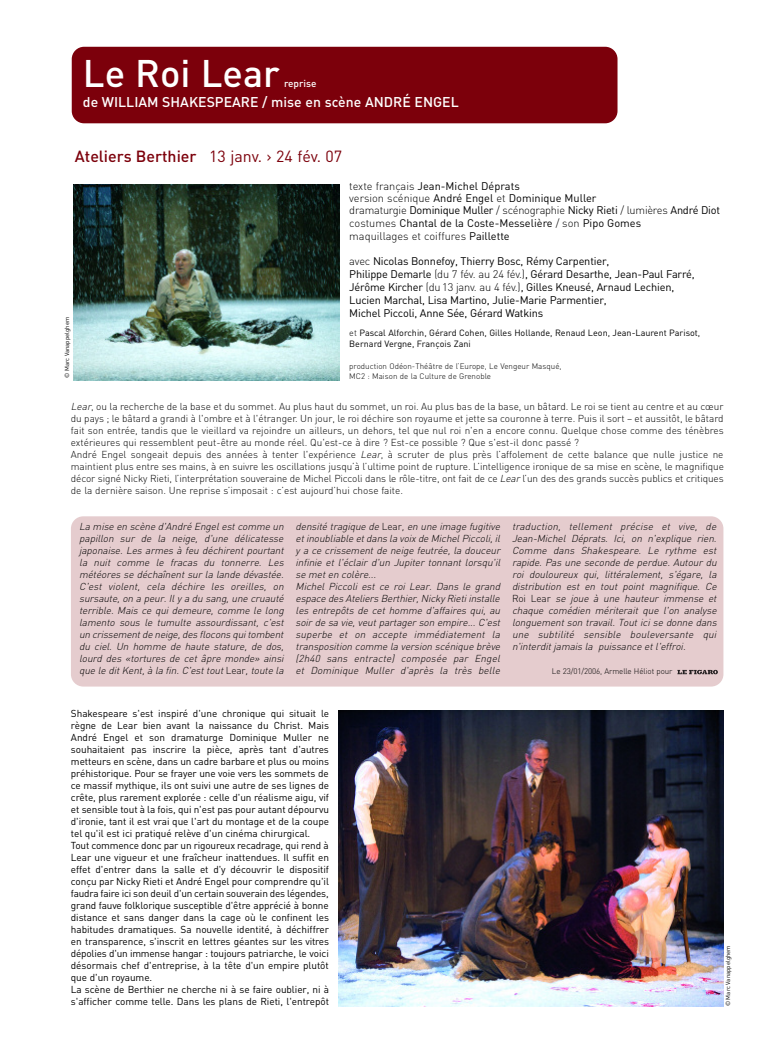
<style>
.page{position:relative;width:766px;height:1049px;background:#fff}
.page>*{position:absolute;margin:0;border:0;box-sizing:border-box;transform-origin:0 0}
.t1{font:500 38px "DIN";color:#fff}
.t2{font:500 16px "DIN";color:#7c000b}
.t3{font:500 14px "DIN";color:#fff}
.t4{font:11px/13px "DIN";letter-spacing:-.015em;color:#000}
.t5{font:italic 300 10px/12px "DIN";letter-spacing:-.01em;color:#000;text-align:justify}
.t6{font:10px/12px "DIN";letter-spacing:-.005em;color:#000}
.t7{font:300 10px/12px "DIN";color:#000}
.t8{font:500 10px "DIN";color:#fff}
.t9{font:9px/11px "DIN";color:#000}
.t10{font:300 8px/10px "DIN";letter-spacing:.005em;color:#000}
.t11{font:6px "DIN";color:#000}
.s1{font-weight:400}
.s2{font-weight:300}
.s3{font-style:italic}
.s4{font-style:normal}
</style>
<div class="page">
<div style="left:71px;top:516px;width:652px;height:170px;background:#e5ccce;border-radius:12px"></div>
<div style="left:72px;top:47px;width:545px;height:76px;background:#7c000b;border-radius:12px"></div>
<img style="left:339px;top:711px;width:384px;height:295px">
<img style="left:74px;top:185px;width:265px;height:195px">
<svg style="left:677px;top:670px;width:40px;height:4px"></svg>
<h1 class="t1" style="left:83px;top:51px;width:198px">Le Roi Lear</h1>
<p class="t8" style="left:284px;top:77px;width:34px">reprise</p>
<h3 class="t3" style="left:83px;top:94px;width:377px">de WILLIAM SHAKESPEARE / mise en scène ANDRÉ ENGEL</h3>
<h2 class="t2" style="left:75px;top:147px;width:269px">Ateliers Berthier <span class="s1">13 janv. › 24 fév. 07</span></h2>
<p class="t11" style="left:63px;top:378px;width:63px;rotate:-90deg">© Marc Vanappelghem</p>
<p class="t4" style="left:349px;top:180px;width:372px;line-height:12px"><span class="s2">texte français</span> Jean-Michel Déprats<br><span class="s2">version scénique</span> André Engel <span class="s2">et</span> Dominique Muller<br><span class="s2">dramaturgie</span> Dominique Muller <span class="s2">/ scénographie</span> Nicky Rieti <span class="s2">/ lumières</span> André Diot</p>
<p class="t4" style="left:349px;top:217px;width:293px"><span class="s2">costumes</span> Chantal de la Coste-Messelière <span class="s2">/ son</span> Pipo Gomes <span class="s2">maquillages et coiffures</span> Paillette</p>
<p class="t4" style="left:349px;top:255px;width:347px"><span class="s2">avec</span> Nicolas Bonnefoy, Thierry Bosc, Rémy Carpentier,<br>Philippe Demarle <span class="s2">(du 7 fév. au 24 fév.)</span>, Gérard Desarthe, Jean-Paul Farré, Jérôme Kircher <span class="s2">(du 13 janv. au 4 fév.)</span>, Gilles Kneusé, Arnaud Lechien, Lucien Marchal, Lisa Martino, Julie-Marie Parmentier,<br>Michel Piccoli, Anne Sée, Gérard Watkins</p>
<p class="t9" style="left:349px;top:327px;width:352px"><span class="s2">et</span> Pascal Alforchin, Gérard Cohen, Gilles Hollande, Renaud Leon, Jean-Laurent Parisot,<br>Bernard Vergne, François Zani</p>
<p class="t10" style="left:349px;top:361px;width:214px">production Odéon-Théâtre de l’Europe, Le Vengeur Masqué,<br>MC2 : Maison de la Culture de Grenoble</p>
<p class="t7" style="left:71px;top:400px;width:654px"><span class="s3">Lear</span>, ou la recherche de la base et du sommet. Au plus haut du sommet, un roi. Au plus bas de la base, un bâtard. Le roi se tient au centre et au cœur du pays ; le bâtard a grandi à l'ombre et à l'étranger. Un jour, le roi déchire son royaume et jette sa couronne à terre. Puis il sort – et aussitôt, le bâtard fait son entrée, tandis que le vieillard va rejoindre un ailleurs, un dehors, tel que nul roi n'en a encore connu. Quelque chose comme des ténèbres extérieures qui ressemblent peut-être au monde réel. Qu'est-ce à dire ? Est-ce possible ? Que s'est-il donc passé ?<br>André Engel songeait depuis des années à tenter l'expérience <span class="s3">Lear</span>, à scruter de plus près l’affolement de cette balance que nulle justice ne maintient plus entre ses mains, à en suivre les oscillations jusqu’à l’ultime point de rupture. L’intelligence ironique de sa mise en scène, le magnifique décor signé Nicky Rieti, l’interprétation souveraine de Michel Piccoli dans le rôle-titre, ont fait de ce <span class="s3">Lear</span>l’un des des grands succès publics et critiques de la dernière saison. Une reprise s’imposait : c’est aujourd’hui chose faite.</p>
<p class="t5" style="left:79px;top:520px;width:208px">La mise en scène d'André Engelestcomme un papillon sur de la neige, d'une délicatesse japonaise. Les armes à feu déchirent pourtant la nuit comme le fracas du tonnerre. Les météores se déchaînent sur la lande dévastée.<br>C'est violent, cela déchire les oreilles, on sursaute,on a peur.Ily a du sang,une cruauté terrible. Mais ce qui demeure, comme le long lamento sous le tumulte assourdissant, c'est un crissementde neige,des flocons quitombent du ciel. Un homme de haute stature, de dos, lourd des «tortures de cet âpre monde» ainsi que le ditKent,à la fin.C'esttout<span class="s4">L e a r</span> , toute la</p>
<p class="t5" style="left:295px;top:520px;width:208px;text-align:left">densité tragique de <span class="s4">L e a r</span> , en une image fugitive etinoubliable etdans la voix de MichelPiccoli,il y a ce crissement de neige feutrée, la douceur infinie et l'éclair d'un Jupiter tonnant lorsqu'il se meten colère...<br>Michel Piccoli est ce roi Lear. Dans le grand espace des Ateliers Berthier,Nicky Rietiinstalle les entrepôts de cet homme d'affaires qui, au soir de sa vie, veut partager son empire... C'est superbe et on accepte immédiatement la transposition comme la version scénique brève (2h40 sans entracte) composée par Engel et Dominique Muller d'après la très belle</p>
<p class="t5" style="left:512px;top:520px;width:208px">traduction, tellement précise et vive, de Jean-Michel Déprats. Ici, on n'explique rien.<br>Comme dans Shakespeare. Le rythme est rapide. Pas une seconde de perdue. Autour du roi douloureux qui, littéralement, s'égare, la distribution est en tout point magnifique. Ce <span class="s4">R o i L e a r</span> se joue à une hauteur immense et chaque comédien mériterait que l'on analyse longuement son travail. Tout ici se donne dans une subtilité sensible bouleversante qui n'interditjamais la puissance etl'effroi.</p>
<p class="t10" style="left:551px;top:666px;width:122px">Le 23/01/2006, Armelle Héliot pour</p>
<p class="t6" style="left:71px;top:707px;width:259px">Shakespeare s'est inspiré d'une chronique qui situait le règne de Lear bien avant la naissance du Christ. Mais André Engel et son dramaturge Dominique Muller ne souhaitaient pas inscrire la pièce, après tant d'autres metteurs en scène, dans un cadre barbare et plus ou moins préhistorique. Pour se frayer une voie vers les sommets de ce massif mythique, ils ont suivi une autre de ses lignes de crête, plus rarement explorée : celle d'un réalisme aigu, vif et sensible tout à la fois, qui n'est pas pour autant dépourvu d'ironie, tant il est vrai que l'art du montage et de la coupe tel qu'il est ici pratiqué relève d'un cinéma chirurgical.<br>Tout commence donc par un rigoureux recadrage, qui rend à Lear une vigueur et une fraîcheur inattendues. Il suffit en effet d'entrer dans la salle et d'y découvrir le dispositif conçu par Nicky Rieti et André Engel pour comprendre qu'il faudra faire ici son deuil d'un certain souverain des légendes, grand fauve folklorique susceptible d'être apprécié à bonne distance et sans danger dans la cage où le confinent les habitudes dramatiques. Sa nouvelle identité, à déchiffrer en transparence, s'inscrit en lettres géantes sur les vitres dépolies d'un immense hangar : toujours patriarche, le voici désormais chef d'entreprise, à la tête d'un empire plutôt que d'un royaume.<br>La scène de Berthier ne cherche ni à se faire oublier, ni à s'afficher comme telle. Dans les plans de Rieti, l'entrepôt</p>
<p class="t11" style="left:724px;top:1006px;width:63px;rotate:-90deg">© Marc Vanappelghem</p>
</div>
